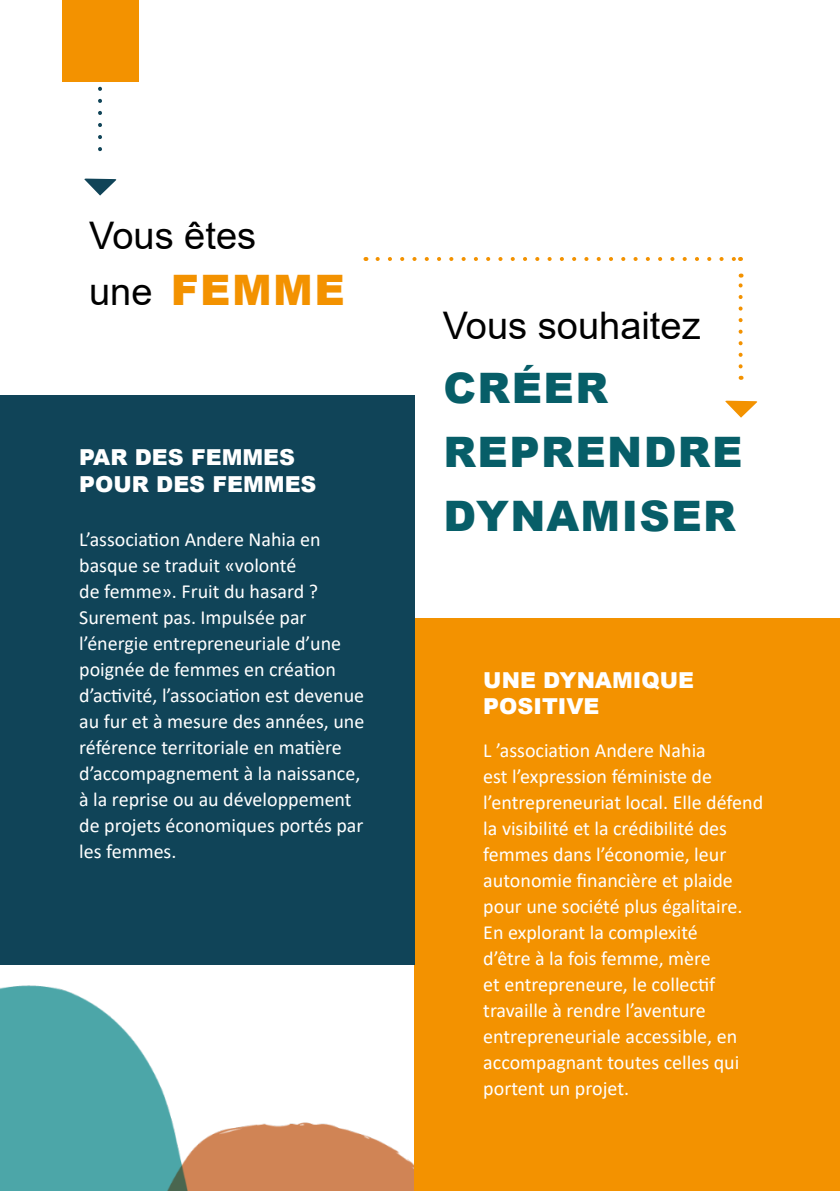
<style>
.page{position:relative;width:840px;height:1191px;background:#fff}
.page>*{position:absolute;margin:0;border:0;box-sizing:border-box;transform-origin:0 0}
.t1{font:900 42px "Arial";letter-spacing:.035em;color:#075e68}
.t2{font:900 42px "Arial";letter-spacing:.035em;color:#f39200}
.t3{font:38px "Arial";color:#000}
.t4{font:900 22px "Arial";color:#fff}
.t5{font:20px/26px "Calibri";color:#fff}
.s1{font-weight:400;font-size:38px;color:#000}
</style>
<div class="page">
<img style="left:0;top:964px;width:414px;height:227px">
<hr style="left:839px;top:0;width:1px;height:160px;background:#f39200">
<div style="left:414px;top:618px;width:425px;height:573px;background:#f39200"></div>
<div style="left:0;top:395px;width:414px;height:569px;background:#104458"></div>
<svg style="left:84px;top:86px;width:33px;height:110px"></svg>
<div style="left:62px;top:0;width:76px;height:82px;background:#f39200"></div>
<svg style="left:377px;top:257px;width:356px;height:4px"></svg>
<svg style="left:725px;top:376px;width:33px;height:42px"></svg>
<svg style="left:738px;top:273px;width:4px;height:93px"></svg>
<p class="t3" style="left:89px;top:209px;width:168px">Vous êtes</p>
<p class="t2" style="left:89px;top:259px;width:257px"><span class="s1">une</span> FEMME</p>
<p class="t4" style="left:79px;top:441px;width:217px">PAR DES FEMMES</p>
<p class="t4" style="left:79px;top:468px;width:239px">POUR DES FEMMES</p>
<p class="t5" style="left:79px;top:525px;width:286px">L’association Andere Nahia en basque se traduit «volonté<br>de femme». Fruit du hasard ?<br>Surement pas. Impulsée par l’énergie entrepreneuriale d’une poignée de femmes en création d’activité, l’association est devenue au fur et à mesure des années, une référence territoriale en matière d’accompagnement à la naissance, à la reprise ou au développement de projets économiques portés par les femmes.</p>
<p class="t3" style="left:442px;top:300px;width:259px">Vous souhaitez</p>
<p class="t1" style="left:443px;top:358px;width:166px">CRÉER</p>
<p class="t1" style="left:443px;top:422px;width:300px">REPRENDRE</p>
<p class="t1" style="left:443px;top:486px;width:294px">DYNAMISER</p>
<p class="t4" style="left:483px;top:664px;width:212px">UNE DYNAMIQUE</p>
<p class="t4" style="left:483px;top:690px;width:118px">POSITIVE</p>
<p class="t5" style="left:483px;top:736px;width:281px">L ’association Andere Nahia<br>est l’expression féministe de l’entrepreneuriat local. Elle défend la visibilité et la crédibilité des femmes dans l’économie, leur autonomie financière et plaide pour une société plus égalitaire.</p>
<p class="t5" style="left:483px;top:918px;width:257px">En explorant la complexité d’être à la fois femme, mère<br>et entrepreneure, le collectif travaille à rendre l’aventure entrepreneuriale accessible, en accompagnant toutes celles qui portent un projet.</p>
</div>
